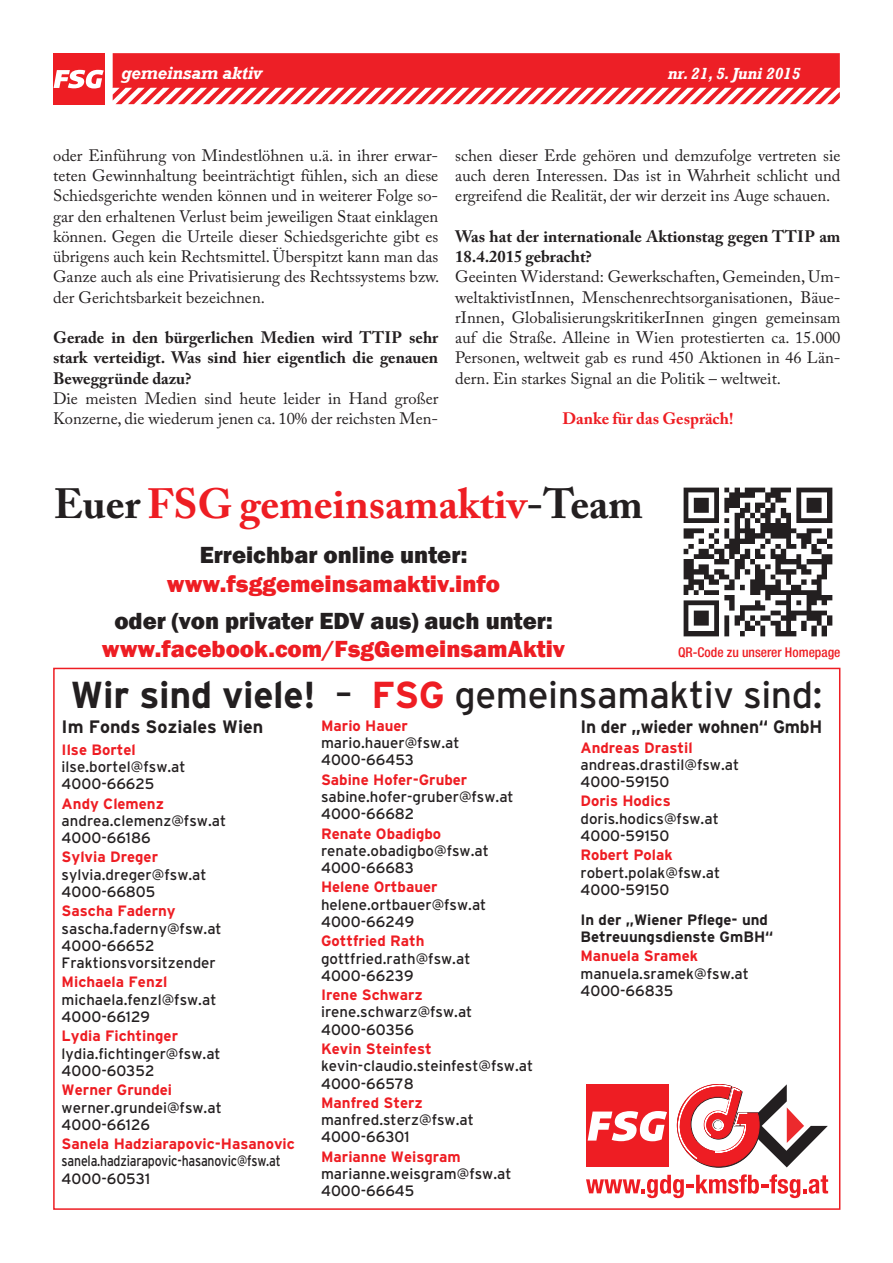
<style>
.page{position:relative;width:893px;height:1263px;background:#fff}
.page>*{position:absolute;margin:0;border:0;box-sizing:border-box;transform-origin:0 0}
.t1{font:700 42px "Adobe Caslon Pro";color:#ee1d23}
.t2{font:37.5px "Interstate";letter-spacing:-.01em;color:#231f20}
.t3{font:800 24px/28.5px "Franklin Gothic";color:#ee1d23;text-align:center}
.t4{font:700 18px "Interstate";letter-spacing:-.01em;color:#231f20;scale:.96 1}
.t5{font:700 18px "Interstate";letter-spacing:-.01em;color:#231f20}
.t6{font:italic 700 18px "Rockwell";letter-spacing:-.01em;color:#fff}
.t7{font:16.5px/20.2px "Adobe Caslon Pro";color:#231f20;text-align:justify}
.t8{font:700 16.5px/20.2px "Adobe Caslon Pro";color:#231f20;text-align:justify}
.t9{font:700 16.5px "Adobe Caslon Pro";color:#ee1d23}
.t10{font:italic 700 16.5px "Rockwell";letter-spacing:-.01em;color:#fff}
.t11{font:15px/17.2px "Interstate";color:#231f20}
.t12{font:15px/17.2px "Interstate";color:#231f20;scale:.82 1}
.t13{font:700 15px/17.2px "Interstate";color:#231f20}
.t14{font:500 condensed 13.5px "Helvetica Neue LT";color:#ee1d23}
.s1{color:#231f20}
.s2{font-weight:700}
.s3{font-weight:700;color:#ee1d23}
</style>
<div class="page">
<svg style="left:113px;top:53px;width:727px;height:52px;background:#f0474d"></svg>
<div style="left:53px;top:53px;width:51px;height:51px;background:#ee1d23"></div>
<svg style="left:54px;top:70px;width:50px;height:18px"></svg>
<div style="left:586px;top:1084px;width:83px;height:83px;background:#ee1d23"></div>
<svg style="left:588px;top:1084px;width:240px;height:83px"></svg>
<svg style="left:586px;top:1174px;width:242px;height:24px"></svg>
<img style="left:683px;top:487px;width:150px;height:149px">
<svg style="left:94px;top:667px;width:480px;height:3px"></svg>
<p class="t6" style="left:121px;top:62px;width:142px">gemeinsam aktiv</p>
<p class="t10" style="left:668px;top:63px;width:134px">nr. 21, 5. Juni 2015</p>
<p class="t7" style="left:53px;top:145px;width:388px">oder Einführung von Mindestlöhnen u.ä. in ihrer erwar&shy;teten Gewinnhaltung beeinträchtigt fühlen, sich an diese Schiedsgerichte wenden können und in weiterer Folge so&shy;gar den erhaltenen Verlust beim jeweiligen Staat einklagen können. Gegen die Urteile dieser Schiedsgerichte gibt es übrigens auch kein Rechtsmittel. Überspitzt kann man das Ganze auch als eine Privatisierung des Rechtssystems bzw. der Gerichtsbarkeit bezeichnen.</p>
<p class="t8" style="left:53px;top:327px;width:387px">Gerade in den bürgerlichen Medien wird TTIP sehr stark verteidigt. Was sind hier eigentlich die genauen Beweggründe dazu?</p>
<p class="t7" style="left:53px;top:388px;width:387px">Die meisten Medien sind heute leider in Hand großer<br>Konzerne, die wiederum jenen ca. 10% der reichsten Men-</p>
<p class="t7" style="left:455px;top:145px;width:387px">schen dieser Erde gehören und demzufolge vertreten sie auch deren Interessen. Das ist in Wahrheit schlicht und ergreifend die Realität, der wir derzeit ins Auge schauen.</p>
<p class="t8" style="left:455px;top:226px;width:387px">Was hat der internationale Aktionstag gegen TTIP am<br>18.4.2015 gebracht?</p>
<p class="t7" style="left:455px;top:267px;width:387px">Geeinten Widerstand: Gewerkschaften, Gemeinden, Um&shy;weltaktivistInnen, Menschenrechtsorganisationen, Bäue&shy;rInnen, GlobalisierungskritikerInnen gingen gemeinsam auf die Straße. Alleine in Wien protestierten ca. 15.000<br>Personen, weltweit gab es rund 450 Aktionen in 46 Län&shy;dern. Ein starkes Signal an die Politik – weltweit.</p>
<p class="t9" style="left:562px;top:409px;width:172px">Danke für das Gespräch!</p>
<p class="t1" style="left:54px;top:479px;width:591px"><span class="s1">Euer</span> FSG gemeinsamaktiv<span class="s1">-Team</span></p>
<p class="t3" style="left:167px;top:541px;width:335px"><span class="s1">Erreichbar online unter: </span>www.fsggemeinsamaktiv.info</p>
<p class="t3" style="left:102px;top:606px;width:464px"><span class="s1">oder (von privater EDV aus) auch unter: </span>www.facebook.com/FsgGemeinsamAktiv</p>
<p class="t14" style="left:678px;top:644px;width:164px">QR-Code zu unserer Homepage</p>
<p class="t2" style="left:71px;top:673px;width:753px"><span class="s2">Wir sind viele!</span> – <span class="s3">FSG</span> gemeinsamaktiv sind:</p>
<p class="t5" style="left:62px;top:717px;width:203px">Im Fonds Soziales Wien</p>
<p class="t11" style="left:62px;top:741px;width:125px"><span class="s3">Ilse Bortel </span>ilse.bortel@fsw.at<br>4000-66625</p>
<p class="t11" style="left:62px;top:794px;width:166px"><span class="s3">Andy Clemenz </span>andrea.clemenz@fsw.at<br>4000-66186</p>
<p class="t11" style="left:62px;top:848px;width:146px"><span class="s3">Sylvia Dreger </span>sylvia.dreger@fsw.at<br>4000-66805</p>
<p class="t11" style="left:62px;top:902px;width:162px"><span class="s3">Sascha Faderny </span>sascha.faderny@fsw.at<br>4000-66652<br>Fraktionsvorsitzender</p>
<p class="t11" style="left:62px;top:973px;width:156px"><span class="s3">Michaela Fenzl </span>michaela.fenzl@fsw.at<br>4000-66129</p>
<p class="t11" style="left:62px;top:1027px;width:160px"><span class="s3">Lydia Fichtinger </span>lydia.fichtinger@fsw.at<br>4000-60352</p>
<p class="t11" style="left:62px;top:1081px;width:162px"><span class="s3">Werner Grundei </span>werner.grundei@fsw.at<br>4000-66126</p>
<p class="t12" style="left:62px;top:1135px;width:286px"><span class="s3">Sanela Hadziarapovic-Hasanovic </span>sanela.hadziarapovic-hasanovic@fsw.at<br>4000-60531</p>
<p class="t11" style="left:321px;top:717px;width:140px"><span class="s3">Mario Hauer </span>mario.hauer@fsw.at<br>4000-66453</p>
<p class="t11" style="left:321px;top:771px;width:194px"><span class="s3">Sabine Hofer-Gruber </span>sabine.hofer-gruber@fsw.at<br>4000-66682</p>
<p class="t11" style="left:321px;top:824px;width:169px"><span class="s3">Renate Obadigbo </span>renate.obadigbo@fsw.at<br>4000-66683</p>
<p class="t11" style="left:321px;top:878px;width:167px"><span class="s3">Helene Ortbauer </span>helene.ortbauer@fsw.at<br>4000-66249</p>
<p class="t11" style="left:321px;top:932px;width:151px"><span class="s3">Gottfried Rath </span>gottfried.rath@fsw.at<br>4000-66239</p>
<p class="t11" style="left:321px;top:986px;width:153px"><span class="s3">Irene Schwarz </span>irene.schwarz@fsw.at<br>4000-60356</p>
<p class="t11" style="left:321px;top:1040px;width:214px"><span class="s3">Kevin Steinfest </span>kevin-claudio.steinfest@fsw.at<br>4000-66578</p>
<p class="t11" style="left:321px;top:1094px;width:154px"><span class="s3">Manfred Sterz </span>manfred.sterz@fsw.at<br>4000-66301</p>
<p class="t11" style="left:321px;top:1148px;width:192px"><span class="s3">Marianne Weisgram </span>marianne.weisgram@fsw.at<br>4000-66645</p>
<p class="t4" style="left:580px;top:717px;width:254px">In der „wieder wohnen“ GmbH</p>
<p class="t11" style="left:580px;top:738px;width:160px"><span class="s3">Andreas Drastil </span>andreas.drastil@fsw.at<br>4000-59150</p>
<p class="t11" style="left:580px;top:792px;width:140px"><span class="s3">Doris Hodics </span>doris.hodics@fsw.at<br>4000-59150</p>
<p class="t11" style="left:580px;top:846px;width:141px"><span class="s3">Robert Polak </span>robert.polak@fsw.at<br>4000-59150</p>
<p class="t13" style="left:580px;top:911px;width:194px">In der „Wiener Pflege- und<br>Betreuungsdienste GmBH“</p>
<p class="t11" style="left:580px;top:947px;width:170px"><span class="s3">Manuela Sramek </span>manuela.sramek@fsw.at<br>4000-66835</p>
</div>
